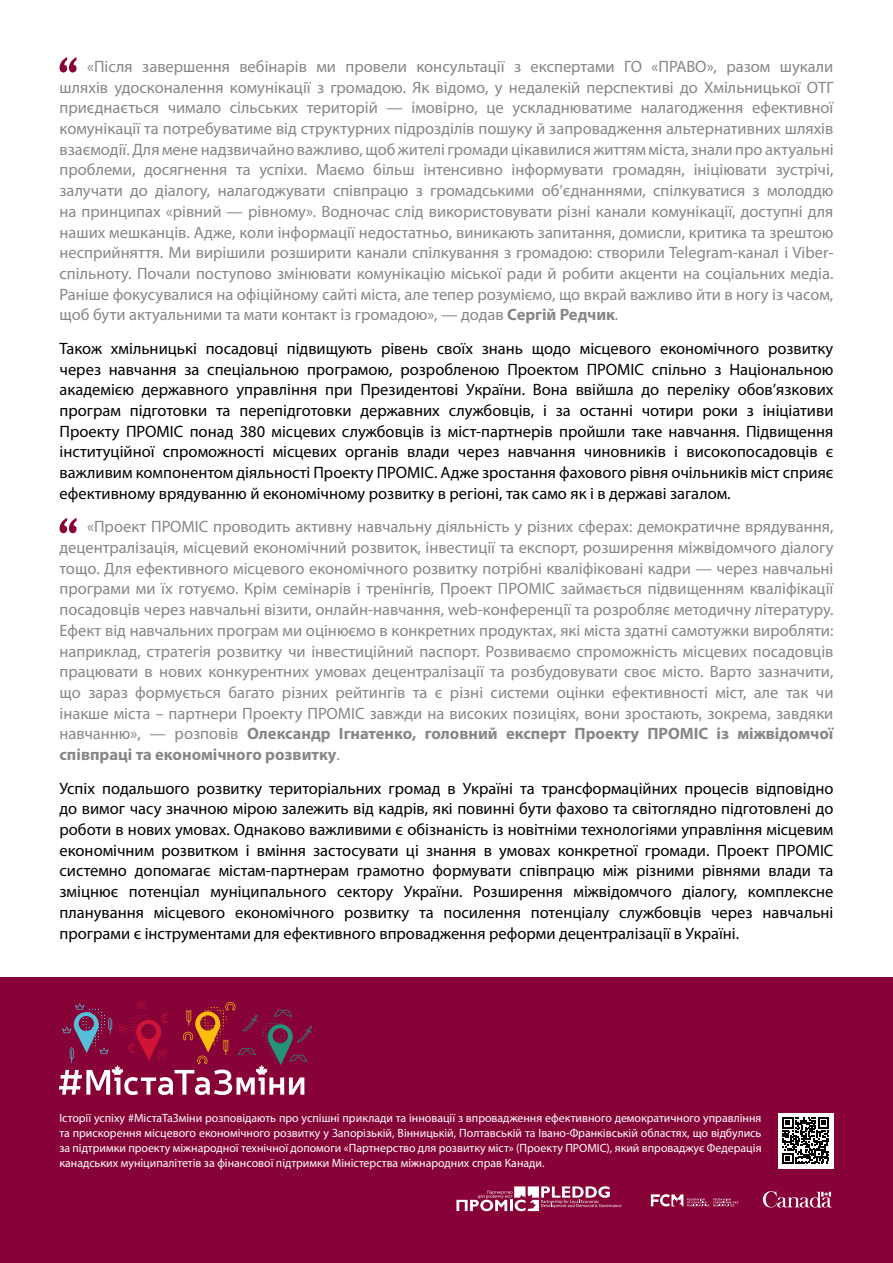
<style>
.page{position:relative;width:893px;height:1263px;background:#fff}
.page>*{position:absolute;margin:0;border:0;box-sizing:border-box;transform-origin:0 0}
.t1{font:16.5px/20.7px "Myriad Pro";color:#878787;text-align:justify}
.t2{font:16.5px/20.7px "Myriad Pro";color:#000;text-align:justify}
.t3{font:12px/15px "Myriad Pro";color:#fff;text-align:justify}
.s1{font-weight:700}
</style>
<div class="page">
<svg style="left:60px;top:57px;width:17px;height:15px"></svg>
<svg style="left:60px;top:518px;width:17px;height:15px"></svg>
<div style="left:0;top:978px;width:893px;height:285px;background:#870337"></div>
<svg style="left:763px;top:1191px;width:69px;height:17px"></svg>
<svg style="left:651px;top:1194px;width:87px;height:12px"></svg>
<svg style="left:456px;top:1186px;width:165px;height:25px"></svg>
<div style="left:778px;top:1113px;width:55px;height:55px;background:#fff"></div>
<svg style="left:782px;top:1117px;width:47px;height:47px"></svg>
<svg style="left:59px;top:1000px;width:253px;height:95px"></svg>
<p class="t1" style="left:60px;top:56px;width:775px;text-indent:28px">«Після завершення вебінарів ми провели консультації з експертами ГО «ПРАВО», разом шукали шляхів удосконалення комунікації з громадою. Як відомо, у недалекій перспективі до Хмільницької ОТГ приєднається чимало сільських територій — імовірно, це ускладнюватиме налагодження ефективної комунікації та потребуватиме від структурних підрозділів пошуку й запровадження альтернативних шляхів взаємодії. Для мене надзвичайно важливо, щоб жителі громади цікавилися життям міста, знали про актуальні проблеми, досягнення та успіхи. Маємо більш інтенсивно інформувати громадян, ініціювати зустрічі, залучати до діалогу, налагоджувати співпрацю з громадськими об’єднаннями, спілкуватися з молоддю на принципах «рівний — рівному». Водночас слід використовувати різні канали комунікації, доступні для наших мешканців. Адже, коли інформації недостатньо, виникають запитання, домисли, критика та зрештою несприйняття. Ми вирішили розширити канали спілкування з громадою: створили Telegram-канал і Viber&shy;спільноту. Почали поступово змінювати комунікацію міської ради й робити акценти на соціальних медіа.<br>Раніше фокусувалися на офіційному сайті міста, але тепер розуміємо, що вкрай важливо йти в ногу із часом, щоб бути актуальними та мати контакт із громадою», — додав <span class="s1">Сергій Редчик</span>.</p>
<p class="t2" style="left:60px;top:338px;width:775px">Також хмільницькі посадовці підвищують рівень своїх знань щодо місцевого економічного розвитку через навчання за спеціальною програмою, розробленою Проектом ПРОМІС спільно з Національною академією державного управління при Президентові України. Вона ввійшла до переліку обов’язкових програм підготовки та перепідготовки державних службовців, і за останні чотири роки з ініціативи Проекту ПРОМІС понад 380 місцевих службовців із міст-партнерів пройшли таке навчання. Підвищення інституційної спроможності місцевих органів влади через навчання чиновників і високопосадовців є важливим компонентом діяльності Проекту ПРОМІС. Адже зростання фахового рівня очільників міст сприяє ефективному врядуванню й економічному розвитку в регіоні, так само як і в державі загалом.</p>
<p class="t1" style="left:60px;top:516px;width:775px;text-indent:28px">«Проект ПРОМІС проводить активну навчальну діяльність у різних сферах: демократичне врядування, децентралізація, місцевий економічний розвиток, інвестиції та експорт, розширення міжвідомчого діалогу тощо. Для ефективного місцевого економічного розвитку потрібні кваліфіковані кадри — через навчальні програми ми їх готуємо. Крім семінарів і тренінгів, Проект ПРОМІС займається підвищенням кваліфікації посадовців через навчальні візити, онлайн-навчання, web-конференції та розробляє методичну літературу.<br>Ефект від навчальних програм ми оцінюємо в конкретних продуктах, які міста здатні самотужки виробляти: наприклад, стратегія розвитку чи інвестиційний паспорт. Розвиваємо спроможність місцевих посадовців працювати в нових конкурентних умовах децентралізації та розбудовувати своє місто. Варто зазначити, що зараз формується багато різних рейтингів та є різні системи оцінки ефективності міст, але так чи інакше міста – партнери Проекту ПРОМІС завжди на високих позиціях, вони зростають, зокрема, завдяки навчанню», — розповів <span class="s1">Олександр Ігнатенко, головний експерт Проекту ПРОМІС із міжвідомчої співпраці та економічного розвитку</span>.</p>
<p class="t2" style="left:60px;top:777px;width:775px">Успіх подальшого розвитку територіальних громад в Україні та трансформаційних процесів відповідно до вимог часу значною мірою залежить від кадрів, які повинні бути фахово та світоглядно підготовлені до роботи в нових умовах. Однаково важливими є обізнаність із новітніми технологіями управління місцевим економічним розвитком і вміння застосувати ці знання в умовах конкретної громади. Проект ПРОМІС системно допомагає містам-партнерам грамотно формувати співпрацю між різними рівнями влади та зміцнює потенціал муніципального сектору України. Розширення міжвідомчого діалогу, комплексне планування місцевого економічного розвитку та посилення потенціалу службовців через навчальні програми є інструментами для ефективного впровадження реформи децентралізації в Україні.</p>
<p class="t3" style="left:59px;top:1110px;width:704px">Історії успіху #МістаТаЗміни розповідають про успішні приклади та інновації з впровадження ефективного демократичного управління та прискорення місцевого економічного розвитку у Запорізькій, Вінницькій, Полтавській та Івано-Франківській областях, що відбулись за підтримки проекту міжнародної технічної допомоги «Партнерство для розвитку міст» (Проекту ПРОМІС), який впроваджує Федерація канадських муніципалітетів за фінансової підтримки Міністерства міжнародних справ Канади.</p>
</div>
